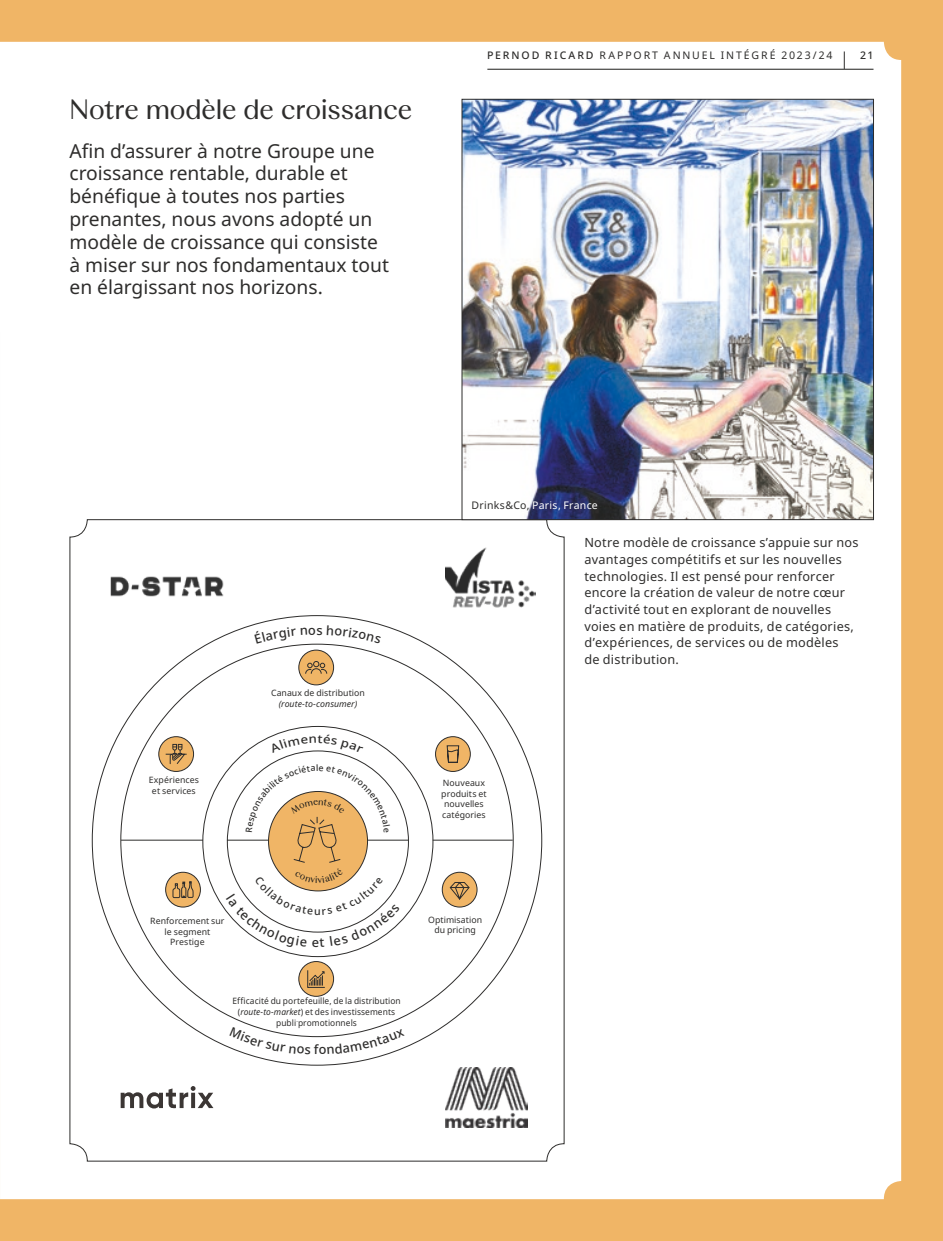
<style>
.page{position:relative;width:943px;height:1241px;background:#fff}
.page>*{position:absolute;margin:0;border:0;box-sizing:border-box;transform-origin:0 0}
.t1{font:28px "Weave Pernod Ricard Pro";letter-spacing:-.005em;color:#2e2d2c}
.t2{font:19.25px/22.8px "Noto Sans";color:#2e2d2c}
.t3{font:500 12.78px "Noto Sans";color:#2e2d2c}
.t4{font:12.6px/16.6px "Noto Sans";letter-spacing:.02em;color:#2e2d2c}
.t5{font:10.5px "Noto Sans";letter-spacing:.18em;color:#2e2d2c}
.t6{font:10.5px "Noto Sans";letter-spacing:.025em;color:#fff}
.t7{font:500 10.5px "Noto Sans";color:#2e2d2c}
.t8{font:8.75px/10.5px "Noto Sans";letter-spacing:.005em;color:#2e2d2c;text-align:center}
.t9{font:8.75px/10.5px "Noto Sans";letter-spacing:.005em;color:#2e2d2c;text-align:center;scale:.96 1}
.t10{font:italic 8.75px "Noto Sans";letter-spacing:.005em;color:#2e2d2c}
.s1{font-weight:500}
.s2{color:#2e2d2c}
.s3{font-style:italic}
</style>
<div class="page">
<div style="left:0;top:0;width:943px;height:1240px;background:#f0b566"></div>
<div style="left:0;top:42px;width:901px;height:1156px;background:#fff"></div>
<img style="left:110px;top:576px;width:114px;height:20px">
<img style="left:445px;top:546px;width:90px;height:61px">
<img style="left:445px;top:1067px;width:82px;height:60px">
<svg style="left:121px;top:1085px;width:92px;height:23px;background:#b7b5b5"></svg>
<div style="left:299px;top:961px;width:34px;height:35px;background:#f0b566;border-radius:50%"></div>
<div style="left:298px;top:960px;width:36px;height:36px;border:1px solid #2e2d2c;border-radius:50%"></div>
<svg style="left:307px;top:970px;width:18px;height:18px"></svg>
<div style="left:166px;top:872px;width:34px;height:34px;background:#f0b566;border-radius:50%"></div>
<div style="left:165px;top:871px;width:36px;height:36px;border:1px solid #2e2d2c;border-radius:50%"></div>
<svg style="left:172px;top:881px;width:22px;height:17px"></svg>
<div style="left:442px;top:872px;width:35px;height:34px;background:#f0b566;border-radius:50%"></div>
<div style="left:442px;top:871px;width:35px;height:36px;border:1px solid #2e2d2c;border-radius:50%"></div>
<svg style="left:449px;top:882px;width:21px;height:18px"></svg>
<div style="left:435px;top:736px;width:35px;height:35px;background:#f0b566;border-radius:50%"></div>
<div style="left:435px;top:736px;width:35px;height:35px;border:1px solid #2e2d2c;border-radius:50%"></div>
<svg style="left:446px;top:745px;width:13px;height:18px"></svg>
<div style="left:299px;top:650px;width:34px;height:34px;background:#f0b566;border-radius:50%"></div>
<div style="left:298px;top:649px;width:36px;height:36px;border:1px solid #2e2d2c;border-radius:50%"></div>
<svg style="left:305px;top:661px;width:22px;height:13px"></svg>
<div style="left:159px;top:736px;width:34px;height:35px;background:#f0b566;border-radius:50%"></div>
<div style="left:158px;top:736px;width:36px;height:35px;border:1px solid #2e2d2c;border-radius:50%"></div>
<svg style="left:166px;top:743px;width:21px;height:21px"></svg>
<hr style="left:121px;top:839px;width:82px;height:1px;background:#2e2d2c">
<hr style="left:367px;top:839px;width:41px;height:1px;background:#2e2d2c">
<hr style="left:433px;top:839px;width:79px;height:1px;background:#2e2d2c">
<img style="left:463px;top:101px;width:409px;height:417px">
<svg style="left:843px;top:51px;width:1px;height:18px"></svg>
<hr style="left:487px;top:69px;width:386px;height:1px;background:#1d1d1b">
<div style="left:269px;top:734px;width:94px;height:19px;background:#fff"></div>
<div style="left:230px;top:1027px;width:175px;height:27px;background:#fff"></div>
<svg style="left:254px;top:627px;width:61px;height:16px"></svg>
<svg style="left:327px;top:625px;width:54px;height:18px"></svg>
<svg style="left:226px;top:764px;width:174px;height:183px"></svg>
<h1 class="t1" style="left:69px;top:92px;width:344px">Notre modèle de croissance</h1>
<h2 class="t2" style="left:69px;top:140px;width:321px">Afin d’assurer à notre Groupe une croissance rentable, durable et bénéfique à toutes nos parties prenantes, nous avons adopté un modèle de croissance qui consiste à miser sur nos fondamentaux tout en élargissant nos horizons.</h2>
<p class="t5" style="left:487px;top:48px;width:347px"><span class="s1">PERNOD RICARD</span> RAPPORT ANNUEL INTÉGRÉ 2023/24</p>
<p class="t7" style="left:860px;top:48px;width:15px">21</p>
<p class="t3" style="left:316px;top:621px;width:8px">s</p>
<p class="t8" style="left:271px;top:688px;width:95px">Canaux de distribution</p>
<p class="t10" style="left:279px;top:697px;width:80px">(route‑to‑consumer)</p>
<p class="t6" style="left:471px;top:498px;width:128px"><span class="s2">Drinks&amp;Co,</span> Paris, France</p>
<p class="t4" style="left:584px;top:535px;width:275px">Notre modèle de croissance s’appuie sur nos avantages compétitifs et sur les nouvelles technologies. Il est pensé pour renforcer encore la création de valeur de notre cœur d’activité tout en explorant de nouvelles voies en matière de produits, de catégories, d’expériences, de services ou de modèles<br>de distribution.</p>
<p class="t8" style="left:149px;top:775px;width:52px">Expériences et services</p>
<p class="t8" style="left:441px;top:778px;width:47px">Nouveaux produits et nouvelles catégories</p>
<p class="t7" style="left:314px;top:903px;width:8px">u</p>
<p class="t8" style="left:150px;top:915px;width:76px">Renforcement sur le segment<br>Prestige</p>
<p class="t8" style="left:428px;top:914px;width:56px">Optimisation du pricing</p>
<p class="t3" style="left:312px;top:933px;width:9px">e</p>
<p class="t9" style="left:232px;top:996px;width:177px">Efficacité du portefeuille, de la distribution (<span class="s3">route‑to‑market</span>) et des investissements publi<sup>‑</sup>promotionnels</p>
</div>
